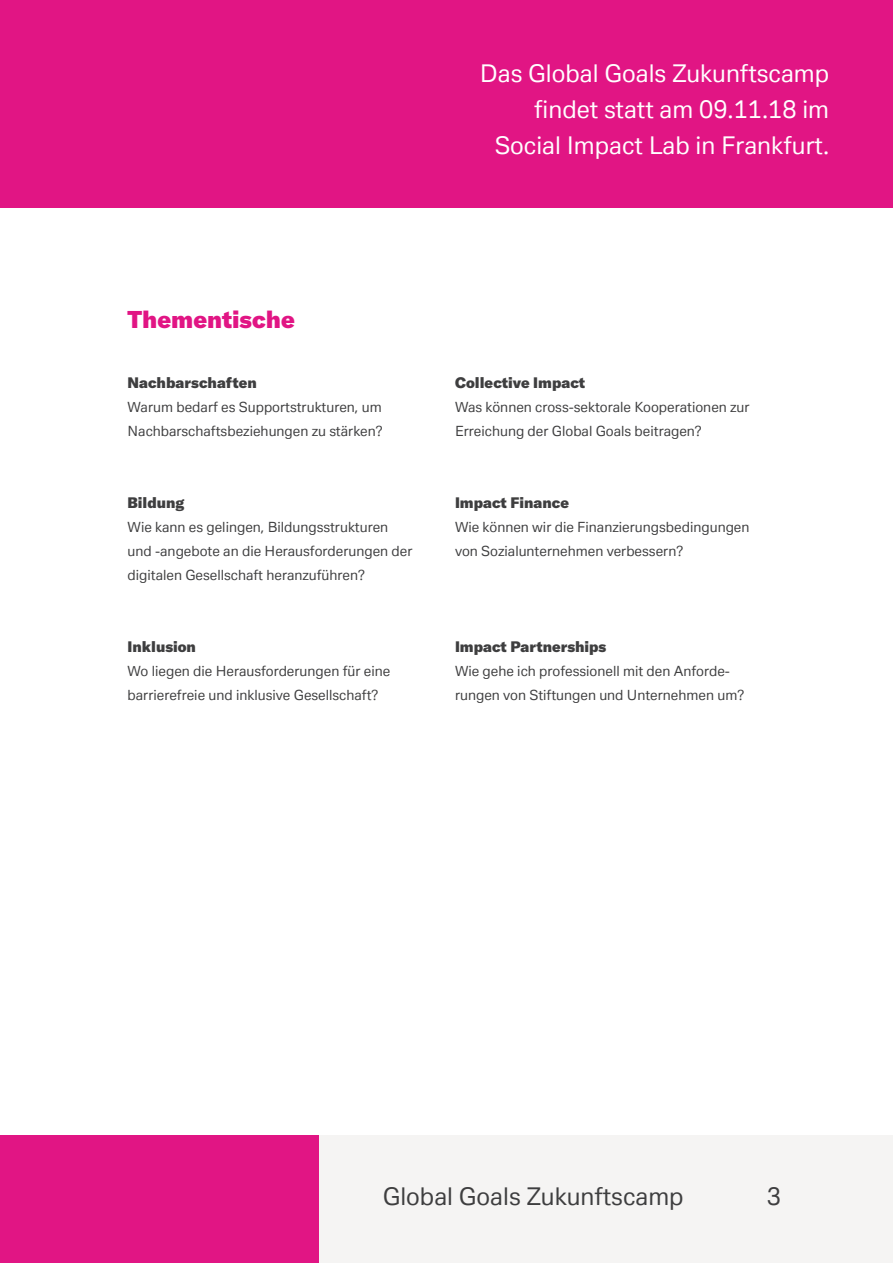
<style>
.page{position:relative;width:893px;height:1263px;background:#fff}
.page>*{position:absolute;margin:0;border:0;box-sizing:border-box;transform-origin:0 0}
.t1{font:24px/36px "Deutsche Bank Text";color:#fff;text-align:right}
.t2{font:24px "Deutsche Bank Text";color:#3e3e3f}
.t3{font:900 24px "GT America";color:#e11584}
.t4{font:900 15px "GT America";color:#3e3e3f}
.t5{font:13.8px/24px "Deutsche Bank Text";color:#3e3e3f}
</style>
<div class="page">
<div style="left:319px;top:1135px;width:574px;height:128px;background:#f5f4f3"></div>
<div style="left:0;top:0;width:893px;height:208px;background:#e11584"></div>
<div style="left:0;top:1135px;width:319px;height:128px;background:#e11584"></div>
<h1 class="t1" style="left:480px;top:55px;width:351px">Das Global Goals Zukunftscamp findet statt am 09.11.18 im<br>Social Impact Lab in Frankfurt.</h1>
<h1 class="t3" style="left:128px;top:304px;width:169px">Thementische</h1>
<p class="t4" style="left:128px;top:373px;width:131px">Nachbarschaften</p>
<p class="t5" style="left:128px;top:395px;width:257px">Warum bedarf es Supportstrukturen, um<br>Nachbarschaftsbeziehungen zu stärken?</p>
<p class="t4" style="left:128px;top:493px;width:59px">Bildung</p>
<p class="t5" style="left:128px;top:515px;width:286px">Wie kann es gelingen, Bildungsstrukturen und -angebote an die Herausforderungen der digitalen Gesellschaft heranzuführen?</p>
<p class="t4" style="left:128px;top:637px;width:70px">Inklusion</p>
<p class="t5" style="left:128px;top:659px;width:264px">Wo liegen die Herausforderungen für eine barrierefreie und inklusive Gesellschaft?</p>
<p class="t4" style="left:455px;top:373px;width:132px">Collective Impact</p>
<p class="t5" style="left:455px;top:395px;width:296px">Was können cross-sektorale Kooperationen zur<br>Erreichung der Global Goals beitragen?</p>
<p class="t4" style="left:455px;top:493px;width:116px">Impact Finance</p>
<p class="t5" style="left:455px;top:515px;width:296px">Wie können wir die Finanzierungsbedingungen von Sozialunternehmen verbessern?</p>
<p class="t4" style="left:455px;top:637px;width:153px">Impact Partnerships</p>
<p class="t5" style="left:455px;top:659px;width:291px">Wie gehe ich professionell mit den Anforde&shy;rungen von Stiftungen und Unternehmen um?</p>
<h1 class="t2" style="left:383px;top:1181px;width:302px">Global Goals Zukunftscamp</h1>
<h1 class="t2" style="left:767px;top:1181px;width:16px">3</h1>
</div>
